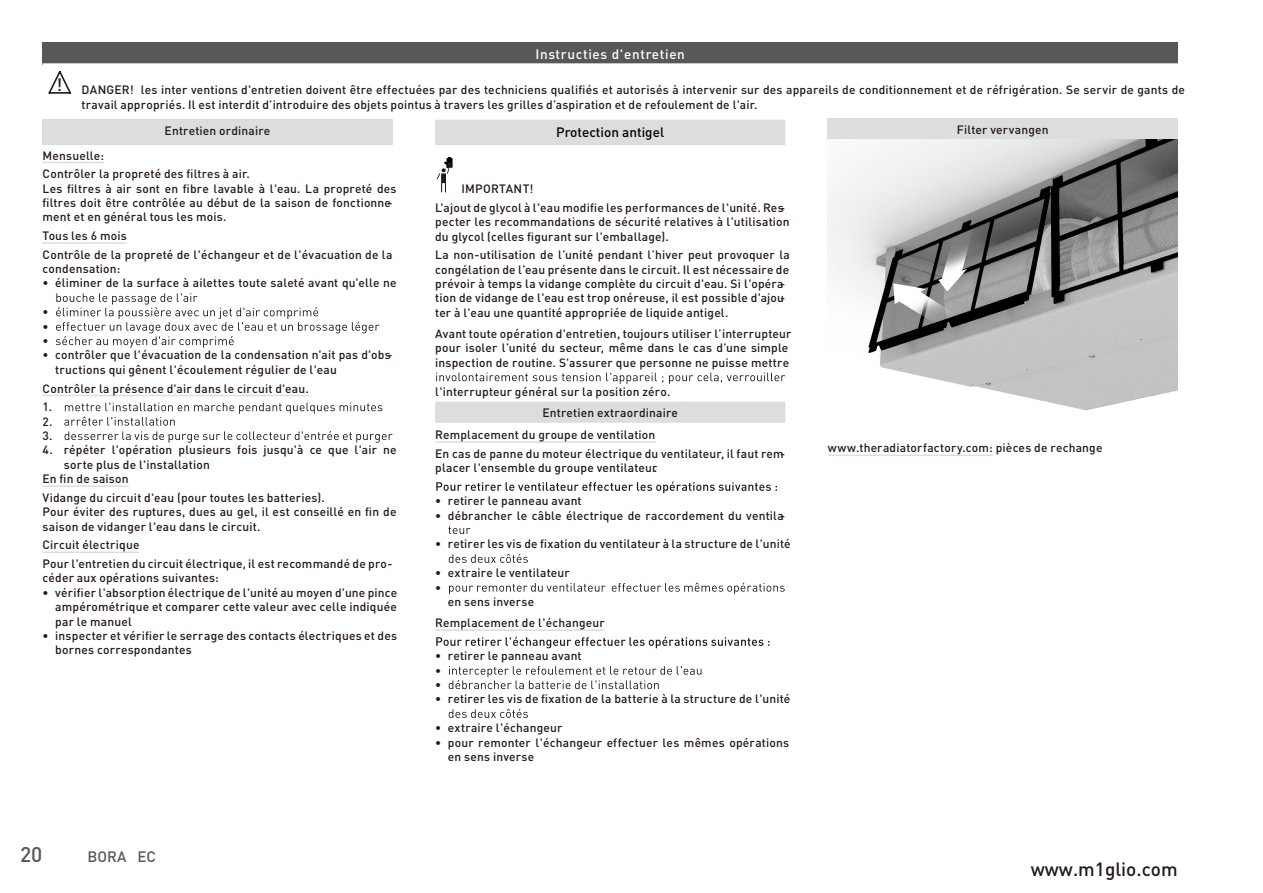
<style>
.page{position:relative;width:1263px;height:893px;background:#fff}
.page>*{position:absolute;margin:0;border:0;box-sizing:border-box;transform-origin:0 0}
.t1{font:500 21px "DIN Pro";color:#595857}
.t2{font:500 18.9px "DIN Pro";color:#231916}
.t3{font:500 15px "DIN Pro";color:#595857}
.t4{font:500 13.5px "DIN Pro";letter-spacing:.05em;color:#fff}
.t5{font:500 13.5px "DIN Pro";color:#050102}
.t6{font:500 12px/14.4px "DIN Pro";letter-spacing:.015em;color:#231916}
.s1{font-size:13.5px}
</style>
<div class="page">
<div style="left:43px;top:119px;width:350px;height:25px;background:#dcdddd"></div>
<hr style="left:43px;top:162px;width:61px;height:1px;background:#dcdddd">
<hr style="left:43px;top:242px;width:84px;height:2px;background:#dcdddd">
<hr style="left:43px;top:395px;width:266px;height:1px;background:#dcdddd">
<hr style="left:43px;top:485px;width:86px;height:2px;background:#dcdddd">
<hr style="left:43px;top:552px;width:97px;height:1px;background:#dcdddd">
<svg style="left:56px;top:293px;width:323px;height:55px"></svg>
<svg style="left:64px;top:403px;width:329px;height:40px"></svg>
<svg style="left:435px;top:120px;width:350px;height:303px"></svg>
<svg style="left:435px;top:157px;width:17px;height:36px"></svg>
<svg style="left:436px;top:373px;width:349px;height:11px"></svg>
<hr style="left:435px;top:441px;width:220px;height:2px;background:#dcdddd">
<svg style="left:436px;top:482px;width:341px;height:11px"></svg>
<svg style="left:448px;top:526px;width:22px;height:8px"></svg>
<svg style="left:449px;top:554px;width:79px;height:9px"></svg>
<svg style="left:449px;top:583px;width:336px;height:11px"></svg>
<hr style="left:435px;top:629px;width:170px;height:2px;background:#dcdddd">
<svg style="left:436px;top:637px;width:334px;height:11px"></svg>
<svg style="left:449px;top:666px;width:252px;height:23px"></svg>
<svg style="left:449px;top:709px;width:79px;height:9px"></svg>
<div style="left:828px;top:119px;width:350px;height:21px;background:#dcdddd"></div>
<img style="left:828px;top:140px;width:350px;height:271px">
<hr style="left:828px;top:455px;width:165px;height:1px;background:#dcdddd">
<div style="left:43px;top:43px;width:1135px;height:22px;background:#595857"></div>
<hr style="left:43px;top:63px;width:1135px;height:3px;background:#fff">
<svg style="left:49px;top:71px;width:22px;height:23px"></svg>
<p class="t4" style="left:535px;top:45px;width:151px">Instructies d'entretien</p>
<p class="t6" style="left:82px;top:82px;width:1105px;text-indent:-25px"><sup>!</sup> DANGER! les inter ventions d'entretien doivent être effectuées par des techniciens qualifiés et autorisés à intervenir sur des appareils de conditionnement et de réfrigération. Se servir de gants de travail appropriés. Il est interdit d’introduire des objets pointus à travers les grilles d’aspiration et de refoulement de l'air.</p>
<p class="t6" style="left:165px;top:123px;width:107px">Entretien ordinaire</p>
<p class="t6" style="left:43px;top:145px;width:209px;line-height:18.6px">Mensuelle:<br>Contrôler la propreté des filtres à air.</p>
<p class="t6" style="left:43px;top:181px;width:356px">Les filtres à air sont en fibre lavable à l'eau. La propreté des filtres doit être contrôlée au début de la saison de fonctionne&shy;ment et en général tous les mois.</p>
<p class="t6" style="left:43px;top:226px;width:351px;line-height:18.6px">Tous les 6 mois<br>Contrôle de la propreté de l'échangeur et de l'évacuation de la</p>
<p class="t6" style="left:43px;top:261px;width:79px">condensation:</p>
<p class="t6" style="left:43px;top:275px;width:356px">• éliminer de la surface à ailettes toute saleté avant qu'elle ne</p>
<p class="t6" style="left:43px;top:304px;width:8px;text-align:justify">• • •</p>
<p class="t6" style="left:55px;top:347px;width:339px;text-indent:-13px">• contrôler que l'évacuation de la condensation n'ait pas d'obs&shy;tructions qui gênent l'écoulement régulier de l'eau</p>
<p class="t6" style="left:43px;top:378px;width:268px;line-height:18.6px">Contrôler la présence d'air dans le circuit d'eau.<br>1.</p>
<p class="t6" style="left:43px;top:414px;width:12px">2.<br>3.</p>
<p class="t6" style="left:43px;top:442px;width:356px">4. répéter l'opération plusieurs fois jusqu'à ce que l'air ne</p>
<p class="t6" style="left:64px;top:457px;width:148px">sorte plus de l'installation</p>
<p class="t6" style="left:43px;top:471px;width:88px">En fin de saison</p>
<p class="t6" style="left:43px;top:490px;width:355px">Vidange du circuit d'eau (pour toutes les batteries).<br>Pour éviter des ruptures, dues au gel, il est conseillé en fin de saison de vidanger l'eau dans le circuit.</p>
<p class="t6" style="left:43px;top:535px;width:352px;line-height:18.6px">Circuit électrique<br>Pour l'entretien du circuit électrique, il est recommandé de pro-</p>
<p class="t6" style="left:43px;top:570px;width:178px">céder aux opérations suivantes:</p>
<p class="t6" style="left:55px;top:585px;width:344px;text-align:justify;text-indent:-13px">• vérifier l'absorption électrique de l'unité au moyen d'une pince ampérométrique et comparer cette valeur avec celle indiquée par le manuel</p>
<p class="t6" style="left:55px;top:628px;width:343px;text-indent:-13px">• inspecter et vérifier le serrage des contacts électriques et des bornes correspondantes</p>
<h1 class="t1" style="left:20px;top:840px;width:24px">20</h1>
<p class="t3" style="left:88px;top:846px;width:70px">BORA EC</p>
<p class="t5" style="left:556px;top:123px;width:109px">Protection antigel</p>
<p class="t6" style="left:435px;top:179px;width:352px;line-height:18.6px;text-indent:26px">IMPORTANT!<br>L'ajout de glycol à l'eau modifie les performances de l'unité. Res-</p>
<p class="t6" style="left:435px;top:214px;width:356px">pecter les recommandations de sécurité relatives à l'utilisation du glycol (celles figurant sur l'emballage).</p>
<p class="t6" style="left:435px;top:247px;width:356px">La non-utilisation de l’unité pendant l’hiver peut provoquer la congélation de l’eau présente dans le circuit. Il est nécessaire de prévoir à temps la vidange complète du circuit d'eau. Si l'opéra&shy;tion de vidange de l'eau est trop onéreuse, il est possible d'ajou&shy;ter à l'eau une quantité appropriée de liquide antigel.</p>
<p class="t6" style="left:435px;top:326px;width:358px">Avant toute opération d'entretien, toujours utiliser l’interrupteur pour isoler l’unité du secteur, même dans le cas d’une simple inspection de routine. S'assurer que personne ne puisse mettre</p>
<p class="t6" style="left:542px;top:380px;width:137px;line-height:21.1px;text-indent:-107px">l'interrupteur général sur la position zéro.<br>Entretien extraordinaire</p>
<p class="t6" style="left:435px;top:425px;width:352px;line-height:18.6px">Remplacement du groupe de ventilation<br>En cas de panne du moteur électrique du ventilateur, il faut rem-</p>
<p class="t6" style="left:435px;top:460px;width:224px">placer l'ensemble du groupe ventilateur<span class="s1">.</span></p>
<p class="t6" style="left:435px;top:493px;width:148px">• retirer le panneau avant</p>
<p class="t6" style="left:435px;top:508px;width:352px">• débrancher le câble électrique de raccordement du ventila-</p>
<p class="t6" style="left:435px;top:536px;width:357px">• retirer les vis de fixation du ventilateur à la structure de l'unité</p>
<p class="t6" style="left:435px;top:565px;width:136px">• extraire le ventilateur</p>
<p class="t6" style="left:435px;top:580px;width:8px">•</p>
<p class="t6" style="left:448px;top:594px;width:88px">en sens inverse</p>
<p class="t6" style="left:435px;top:615px;width:171px">Remplacement de l'échangeur</p>
<p class="t6" style="left:435px;top:648px;width:148px">• retirer le panneau avant •<br>•</p>
<p class="t6" style="left:435px;top:691px;width:357px">• retirer les vis de fixation de la batterie à la structure de l'unité</p>
<p class="t6" style="left:435px;top:720px;width:129px">• extraire l'échangeur</p>
<p class="t6" style="left:448px;top:735px;width:343px;text-indent:-13px">• pour remonter l'échangeur effectuer les mêmes opérations en sens inverse</p>
<p class="t6" style="left:957px;top:122px;width:93px">Filter vervangen</p>
<p class="t6" style="left:828px;top:440px;width:276px">www.theradiatorfactory.com: pièces de rechange</p>
<h2 class="t2" style="left:1031px;top:856px;width:148px">www.m1glio.com</h2>
</div>
